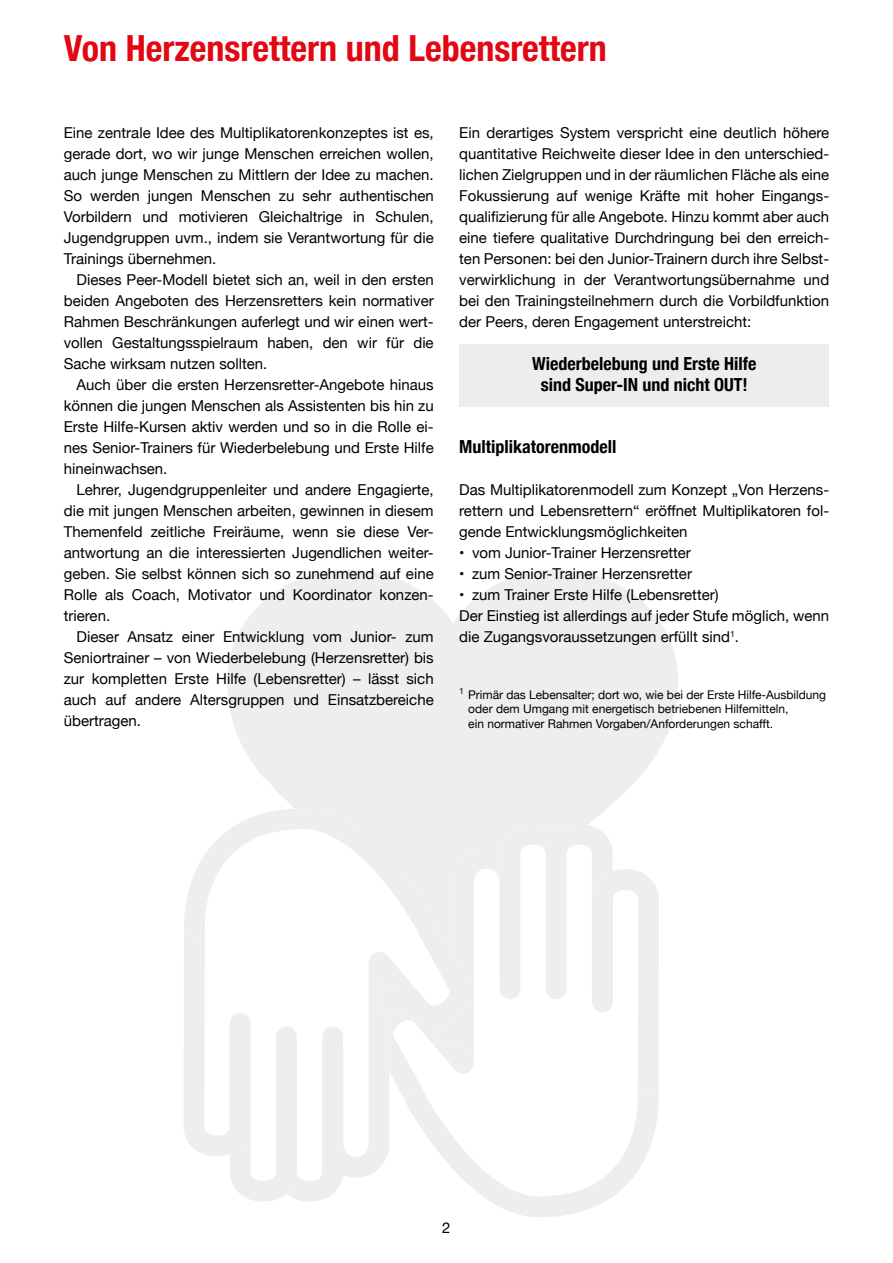
<style>
.page{position:relative;width:893px;height:1263px;background:#fff}
.page>*{position:absolute;margin:0;border:0;box-sizing:border-box;transform-origin:0 0}
.t1{font:700 condensed 36px "Helvetica Neue";color:#e30613}
.t2{font:700 condensed 18px/21.6px "Helvetica Neue";color:#000;text-align:center}
.t3{font:15px/21px "Helvetica Neue";color:#000;text-align:justify}
.t4{font:12px/14.4px "Helvetica Neue";color:#000}
</style>
<div class="page">
<div style="left:459px;top:344px;width:370px;height:63px;background:#ededed"></div>
<svg style="left:184px;top:808px;width:475px;height:409px"></svg>
<h1 class="t1" style="left:64px;top:18px;width:545px">Von Herzensrettern und Lebensrettern</h1>
<p class="t3" style="left:64px;top:123px;width:371px">Eine zentrale Idee des Multiplikatorenkonzeptes ist es, gerade dort, wo wir junge Menschen erreichen wollen, auch junge Menschen zu Mittlern der Idee zu machen.<br>So werden jungen Menschen zu sehr authentischen Vorbildern und motivieren Gleichaltrige in Schulen, Jugendgruppen uvm., indem sie Verantwortung für die Trainings übernehmen.</p>
<p class="t3" style="left:64px;top:270px;width:371px;text-indent:13px">Dieses Peer-Modell bietet sich an, weil in den ersten beiden Angeboten des Herzensretters kein normativer Rahmen Beschränkungen auferlegt und wir einen wert&shy;vollen Gestaltungsspielraum haben, den wir für die Sache wirksam nutzen sollten.</p>
<p class="t3" style="left:64px;top:375px;width:371px;text-indent:13px">Auch über die ersten Herzensretter-Angebote hinaus können die jungen Menschen als Assistenten bis hin zu Erste Hilfe-Kursen aktiv werden und so in die Rolle ei&shy;nes Senior-Trainers für Wiederbelebung und Erste Hilfe hineinwachsen.</p>
<p class="t3" style="left:64px;top:480px;width:371px;text-indent:13px">Lehrer, Jugendgruppenleiter und andere Engagierte, die mit jungen Menschen arbeiten, gewinnen in diesem Themenfeld zeitliche Freiräume, wenn sie diese Ver&shy;antwortung an die interessierten Jugendlichen weiter&shy;geben. Sie selbst können sich so zunehmend auf eine Rolle als Coach, Motivator und Koordinator konzen&shy;trieren.</p>
<p class="t3" style="left:64px;top:627px;width:371px;text-indent:13px">Dieser Ansatz einer Entwicklung vom Junior- zum Seniortrainer – von Wiederbelebung (Herzensretter) bis zur kompletten Erste Hilfe (Lebensretter) – lässt sich auch auf andere Altersgruppen und Einsatzbereiche übertragen.</p>
<p class="t3" style="left:459px;top:123px;width:371px">Ein derartiges System verspricht eine deutlich höhere quantitative Reichweite dieser Idee in den unterschied&shy;lichen Zielgruppen und in der räumlichen Fläche als eine Fokussierung auf wenige Kräfte mit hoher Eingangs&shy;qualifizierung für alle Angebote. Hinzu kommt aber auch eine tiefere qualitative Durchdringung bei den erreich&shy;ten Personen: bei den Junior-Trainern durch ihre Selbst&shy;verwirklichung in der Verantwortungsübernahme und bei den Trainingsteilnehmern durch die Vorbildfunktion der Peers, deren Engagement unterstreicht:</p>
<p class="t2" style="left:532px;top:351px;width:226px">Wiederbelebung und Erste Hilfe sind Super-IN und nicht OUT!</p>
<p class="t2" style="left:459px;top:435px;width:159px">Multiplikatorenmodell</p>
<p class="t3" style="left:459px;top:480px;width:371px">Das Multiplikatorenmodell zum Konzept „Von Herzens&shy;rettern und Lebensrettern“ eröffnet Multiplikatoren fol&shy;gende Entwicklungsmöglichkeiten</p>
<p class="t3" style="left:459px;top:543px;width:233px">• vom Junior-Trainer Herzensretter</p>
<p class="t3" style="left:459px;top:564px;width:234px">• zum Senior-Trainer Herzensretter</p>
<p class="t3" style="left:459px;top:585px;width:371px;text-align:left">• zum Trainer Erste Hilfe (Lebensretter)<br>Der Einstieg ist allerdings auf jeder Stufe möglich, wenn die Zugangsvoraussetzungen erfüllt sind<sup>1</sup>.</p>
<p class="t4" style="left:468px;top:688px;width:359px;text-indent:-9px"><sup>1</sup> Primär das Lebensalter; dort wo, wie bei der Erste Hilfe-Ausbildung oder dem Umgang mit energetisch betriebenen Hilfemitteln,<br>ein normativer Rahmen Vorgaben/Anforderungen schafft.</p>
<p class="t3" style="left:442px;top:1218px;width:10px">2</p>
</div>
